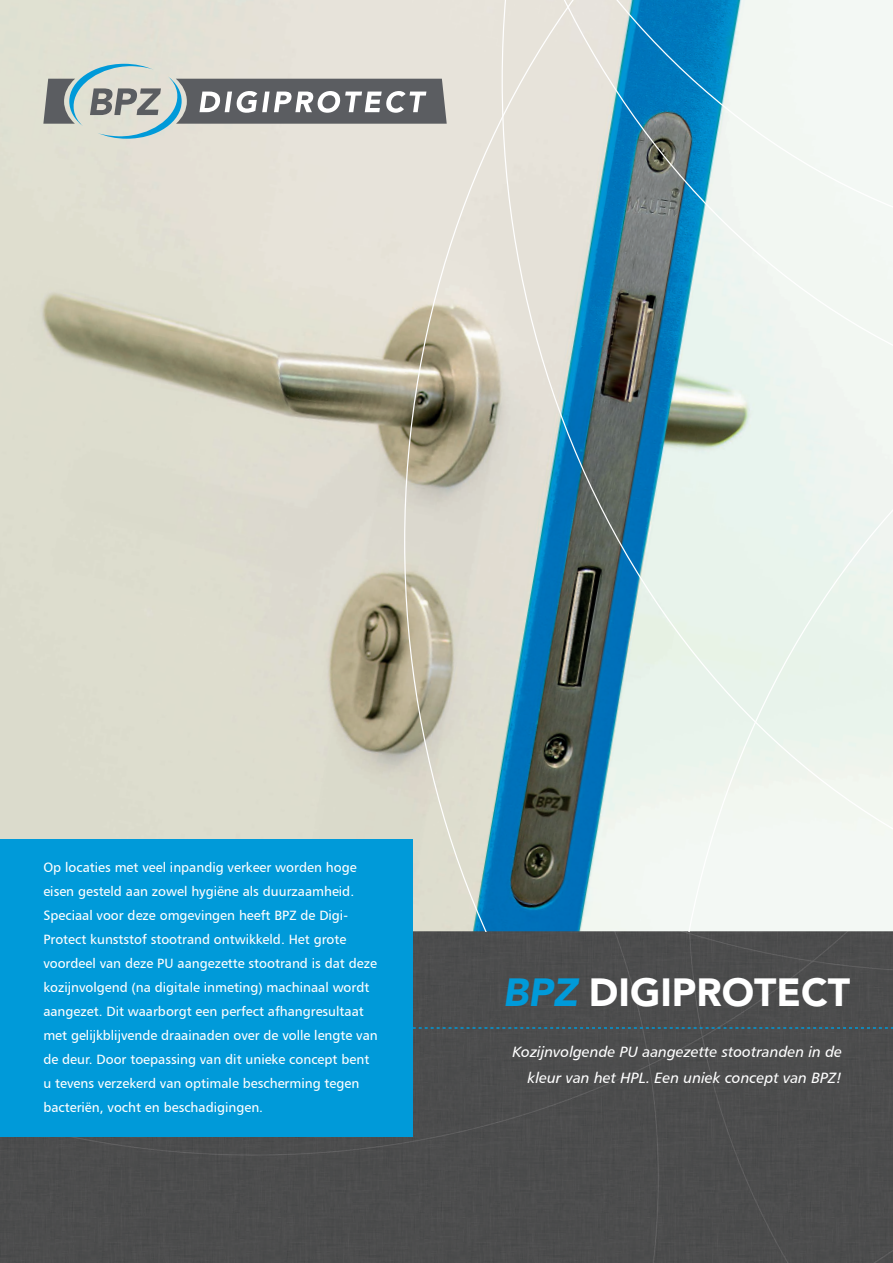
<style>
.page{position:relative;width:893px;height:1263px;background:#fff}
.page>*{position:absolute;margin:0;border:0;box-sizing:border-box;transform-origin:0 0}
.t1{font:900 39px "Avenir LT Std";color:#fff}
.t2{font:15px/25.5px "Humanist 777 BT Italic B";color:#fff;text-align:right}
.t3{font:13.5px/24px "Humanist 777 BT Roman B";color:#fff}
.s1{font-style:italic;color:#009ad9}
</style>
<div class="page">
<img style="left:0;top:0;width:893px;height:1263px">
<svg style="left:412px;top:1027px;width:481px;height:2px"></svg>
<div style="left:0;top:839px;width:412px;height:297px;background:#009ad9"></div>
<svg style="left:43px;top:64px;width:361px;height:75px;background:#aaafad"></svg>
<svg style="left:404px;top:0;width:489px;height:931px"></svg>
<p class="t3" style="left:43px;top:855px;width:336px">Op locaties met veel inpandig verkeer worden hoge eisen gesteld aan zowel hygiëne als duurzaamheid.<br>Speciaal voor deze omgevingen heeft BPZ de Digi-Protect kunststof stootrand ontwikkeld. Het grote voordeel van deze PU aangezette stootrand is dat deze kozijnvolgend (na digitale inmeting) machinaal wordt aangezet. Dit waarborgt een perfect afhangresultaat met gelijkblijvende draainaden over de volle lengte van de deur. Door toepassing van dit unieke concept bent u tevens verzekerd van optimale bescherming tegen bacteriën, vocht en beschadigingen.</p>
<h1 class="t1" style="left:503px;top:969px;width:349px"><span class="s1">BPZ</span> DIGIPROTECT</h1>
<p class="t2" style="left:513px;top:1039px;width:331px">Kozijnvolgende PU aangezette stootranden in de kleur van het HPL. Een uniek concept van BPZ!</p>
</div>
